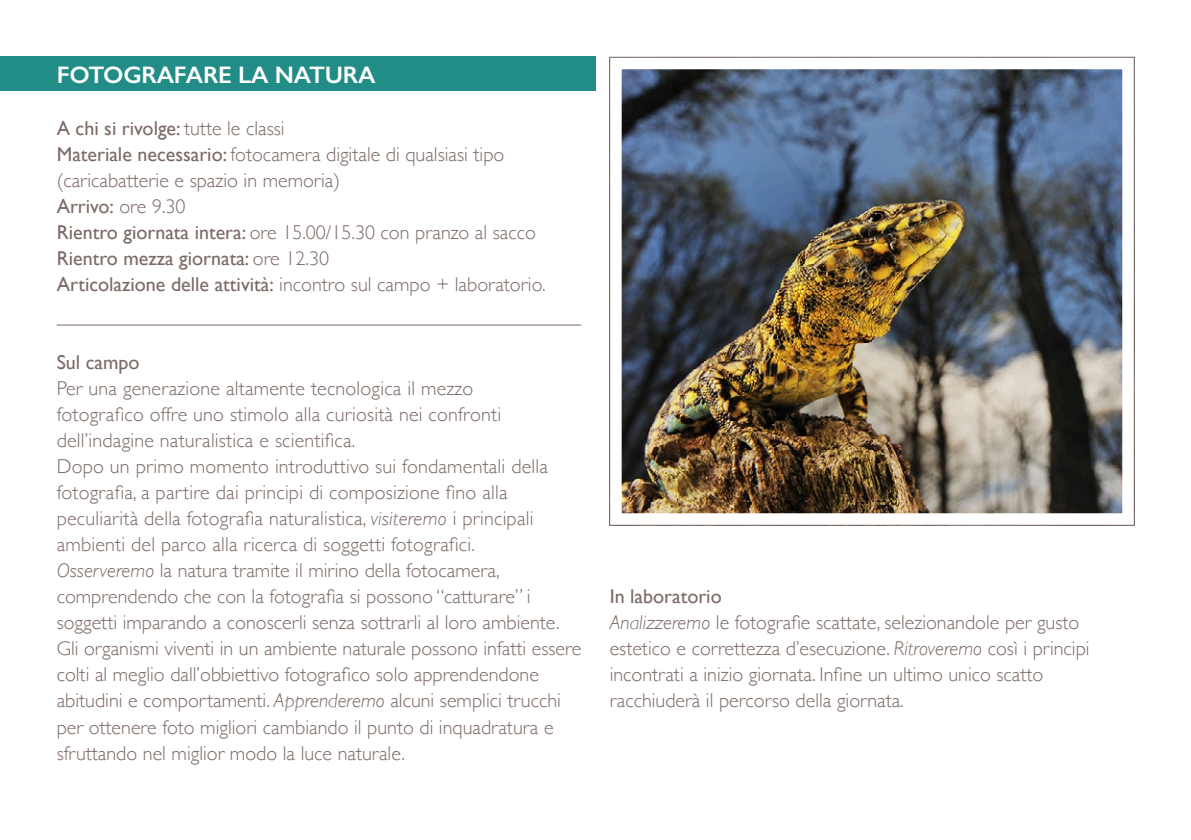
<style>
.page{position:relative;width:1191px;height:840px;background:#fff}
.page>*{position:absolute;margin:0;border:0;box-sizing:border-box;transform-origin:0 0}
.t1{font:600 24px "Gill Sans";letter-spacing:-.01em;color:#fff}
.Testo{font:300 20px/26px "Gill Sans";color:#7b6a65}
.Testo-2{font:20px "Gill Sans";color:#7b6a65}
.Titolini{font:20px "Gill Sans";color:#7b6a65}
.s1{font-weight:300}
.s2{font-weight:400}
.s3{font-style:italic}
</style>
<div class="page">
<div style="left:0;top:57px;width:595px;height:34px;background:#228c86"></div>
<hr style="left:57px;top:324px;width:524px;height:1px;background:#7b6a65">
<img style="left:622px;top:70px;width:499px;height:442px">
<div style="left:609px;top:57px;width:525px;height:468px;border:12px solid #fff"></div>
<p class="t1" style="left:57px;top:60px;width:320px">FOTOGRAFARE LA NATURA</p>
<p class="Testo-2" style="left:57px;top:116px;width:229px">A chi si rivolge: <span class="s1">tutte le classi</span></p>
<p class="Testo" style="left:57px;top:140px;width:449px"><span class="s2">Materiale necessario:</span> fotocamera digitale di qualsiasi tipo (caricabatterie e spazio in memoria)</p>
<p class="Testo-2" style="left:57px;top:194px;width:130px">Arrivo: <span class="s1">ore 9.30</span></p>
<p class="Testo" style="left:57px;top:218px;width:481px"><span class="s2">Rientro giornata intera:</span> ore 15.00/15.30 con pranzo al sacco</p>
<p class="Testo-2" style="left:57px;top:246px;width:274px">Rientro mezza giornata: <span class="s1">ore 12.30</span></p>
<p class="Testo" style="left:57px;top:270px;width:490px"><span class="s2">Articolazione delle attività:</span> incontro sul campo + laboratorio.</p>
<p class="Titolini" style="left:57px;top:350px;width:84px">Sul campo</p>
<p class="Testo" style="left:57px;top:374px;width:446px">Per una generazione altamente tecnologica il mezzo fotografico offre uno stimolo alla curiosità nei confronti dell’indagine naturalistica e scientifica.</p>
<p class="Testo" style="left:57px;top:452px;width:493px">Dopo un primo momento introduttivo sui fondamentali della fotografia, a partire dai principi di composizione fino alla peculiarità della fotografia naturalistica, <span class="s3">visiteremo</span> i principali ambienti del parco alla ricerca di soggetti fotografici.</p>
<p class="Testo" style="left:57px;top:556px;width:526px"><span class="s3">Osserveremo</span> la natura tramite il mirino della fotocamera, comprendendo che con la fotografia si possono “catturare” i soggetti imparando a conoscerli senza sottrarli al loro ambiente.<br>Gli organismi viventi in un ambiente naturale possono infatti essere colti al meglio dall’obbiettivo fotografico solo apprendendone abitudini e comportamenti. <span class="s3">Apprenderemo</span> alcuni semplici trucchi per ottenere foto migliori cambiando il punto di inquadratura e sfruttando nel miglior modo la luce naturale.</p>
<p class="Titolini" style="left:609px;top:584px;width:114px">In laboratorio</p>
<p class="Testo" style="left:609px;top:608px;width:481px"><span class="s3">Analizzeremo</span> le fotografie scattate, selezionandole per gusto estetico e correttezza d’esecuzione. <span class="s3">Ritroveremo</span> così i principi incontrati a inizio giornata. Infine un ultimo unico scatto racchiuderà il percorso della giornata.</p>
</div>
